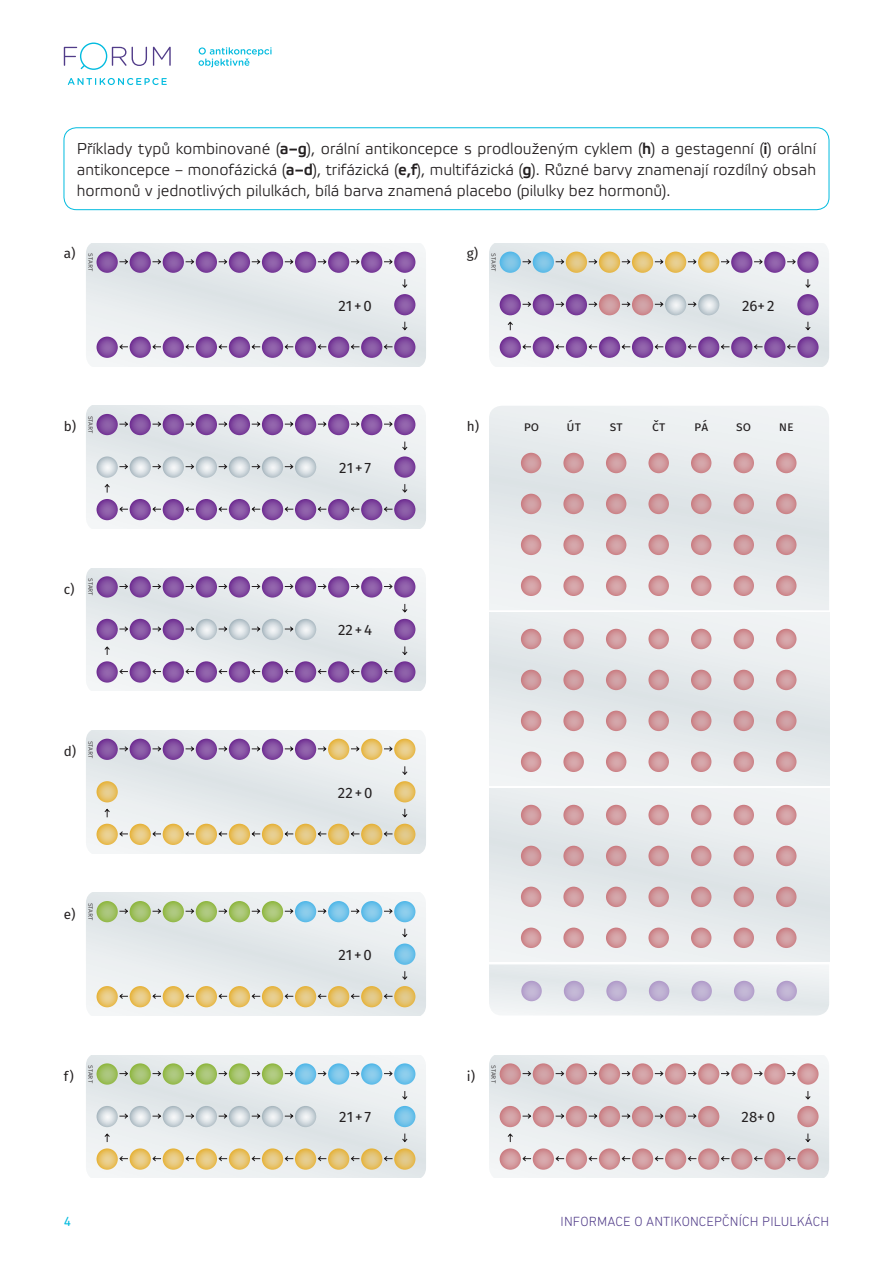
<style>
.page{position:relative;width:893px;height:1263px;background:#fff}
.page>*{position:absolute;margin:0;border:0;box-sizing:border-box;transform-origin:0 0}
.t1{font:15.75px/21px "Elektra Light Pro";color:#231f20;text-align:justify}
.t2{font:15px "Fira Sans";color:#231f20}
.t3{font:300 13.5px "DIN Next Rounded LT Pro";letter-spacing:.01em;color:#513c89}
.t4{font:13.5px "Fira Sans";color:#231f20}
.t5{font:13.5px "DIN Next Rounded LT Pro";color:#02bbdf}
.t6{font:300 7.5px "Fira Sans";letter-spacing:-.005em;color:#231f20}
.s1{font-weight:700}
</style>
<div class="page">
<svg style="left:86px;top:243px;width:340px;height:123px;background:#d3ccdd"></svg>
<svg style="left:489px;top:243px;width:340px;height:123px;background:#d3cdd8"></svg>
<svg style="left:86px;top:406px;width:340px;height:122px;background:#d0cadb"></svg>
<svg style="left:489px;top:1055px;width:340px;height:123px;background:#dfd4d6"></svg>
<svg style="left:86px;top:568px;width:340px;height:123px;background:#cfc7da"></svg>
<svg style="left:86px;top:730px;width:340px;height:123px;background:#dedad5"></svg>
<svg style="left:86px;top:893px;width:340px;height:122px;background:#dce2d8"></svg>
<svg style="left:86px;top:1055px;width:340px;height:123px;background:#dae0d7"></svg>
<svg style="left:489px;top:406px;width:340px;height:204px;background:#e6eaec"></svg>
<div style="left:489px;top:612px;width:340px;height:174px;background:#e7ebed"></div>
<div style="left:489px;top:788px;width:340px;height:174px;background:#e7ebed"></div>
<svg style="left:489px;top:964px;width:340px;height:51px"></svg>
<svg style="left:521px;top:453px;width:20px;height:20px"></svg>
<svg style="left:521px;top:629px;width:20px;height:20px"></svg>
<svg style="left:521px;top:805px;width:20px;height:20px"></svg>
<svg style="left:563px;top:453px;width:21px;height:20px"></svg>
<svg style="left:563px;top:629px;width:21px;height:20px"></svg>
<svg style="left:563px;top:805px;width:21px;height:20px"></svg>
<svg style="left:606px;top:453px;width:20px;height:20px"></svg>
<svg style="left:606px;top:629px;width:20px;height:20px"></svg>
<svg style="left:606px;top:805px;width:20px;height:20px"></svg>
<svg style="left:648px;top:453px;width:21px;height:20px"></svg>
<svg style="left:648px;top:629px;width:21px;height:20px"></svg>
<svg style="left:648px;top:805px;width:21px;height:20px"></svg>
<svg style="left:691px;top:453px;width:20px;height:20px"></svg>
<svg style="left:691px;top:629px;width:20px;height:20px"></svg>
<svg style="left:691px;top:805px;width:20px;height:20px"></svg>
<svg style="left:733px;top:453px;width:21px;height:20px"></svg>
<svg style="left:733px;top:629px;width:21px;height:20px"></svg>
<svg style="left:733px;top:805px;width:21px;height:20px"></svg>
<svg style="left:776px;top:453px;width:20px;height:20px"></svg>
<svg style="left:776px;top:629px;width:20px;height:20px"></svg>
<svg style="left:776px;top:805px;width:20px;height:20px"></svg>
<svg style="left:521px;top:494px;width:20px;height:20px"></svg>
<svg style="left:521px;top:670px;width:20px;height:20px"></svg>
<svg style="left:521px;top:846px;width:20px;height:20px"></svg>
<svg style="left:563px;top:494px;width:21px;height:20px"></svg>
<svg style="left:563px;top:670px;width:21px;height:20px"></svg>
<svg style="left:563px;top:846px;width:21px;height:20px"></svg>
<svg style="left:606px;top:494px;width:20px;height:20px"></svg>
<svg style="left:606px;top:670px;width:20px;height:20px"></svg>
<svg style="left:606px;top:846px;width:20px;height:20px"></svg>
<svg style="left:648px;top:494px;width:21px;height:20px"></svg>
<svg style="left:648px;top:670px;width:21px;height:20px"></svg>
<svg style="left:648px;top:846px;width:21px;height:20px"></svg>
<svg style="left:691px;top:494px;width:20px;height:20px"></svg>
<svg style="left:691px;top:670px;width:20px;height:20px"></svg>
<svg style="left:691px;top:846px;width:20px;height:20px"></svg>
<svg style="left:733px;top:494px;width:21px;height:20px"></svg>
<svg style="left:733px;top:670px;width:21px;height:20px"></svg>
<svg style="left:733px;top:846px;width:21px;height:20px"></svg>
<svg style="left:776px;top:494px;width:20px;height:20px"></svg>
<svg style="left:776px;top:670px;width:20px;height:20px"></svg>
<svg style="left:776px;top:846px;width:20px;height:20px"></svg>
<svg style="left:521px;top:535px;width:20px;height:20px"></svg>
<svg style="left:521px;top:711px;width:20px;height:20px"></svg>
<svg style="left:521px;top:887px;width:20px;height:20px"></svg>
<svg style="left:563px;top:535px;width:21px;height:20px"></svg>
<svg style="left:563px;top:711px;width:21px;height:20px"></svg>
<svg style="left:563px;top:887px;width:21px;height:20px"></svg>
<svg style="left:606px;top:535px;width:20px;height:20px"></svg>
<svg style="left:606px;top:711px;width:20px;height:20px"></svg>
<svg style="left:606px;top:887px;width:20px;height:20px"></svg>
<svg style="left:648px;top:535px;width:21px;height:20px"></svg>
<svg style="left:648px;top:711px;width:21px;height:20px"></svg>
<svg style="left:648px;top:887px;width:21px;height:20px"></svg>
<svg style="left:691px;top:535px;width:20px;height:20px"></svg>
<svg style="left:691px;top:711px;width:20px;height:20px"></svg>
<svg style="left:691px;top:887px;width:20px;height:20px"></svg>
<svg style="left:733px;top:535px;width:21px;height:20px"></svg>
<svg style="left:733px;top:711px;width:21px;height:20px"></svg>
<svg style="left:733px;top:887px;width:21px;height:20px"></svg>
<svg style="left:776px;top:535px;width:20px;height:20px"></svg>
<svg style="left:776px;top:711px;width:20px;height:20px"></svg>
<svg style="left:776px;top:887px;width:20px;height:20px"></svg>
<svg style="left:521px;top:575px;width:20px;height:21px"></svg>
<svg style="left:521px;top:751px;width:20px;height:21px"></svg>
<svg style="left:521px;top:927px;width:20px;height:21px"></svg>
<svg style="left:563px;top:575px;width:21px;height:21px"></svg>
<svg style="left:563px;top:751px;width:21px;height:21px"></svg>
<svg style="left:563px;top:927px;width:21px;height:21px"></svg>
<svg style="left:606px;top:575px;width:20px;height:21px"></svg>
<svg style="left:606px;top:751px;width:20px;height:21px"></svg>
<svg style="left:606px;top:927px;width:20px;height:21px"></svg>
<svg style="left:648px;top:575px;width:21px;height:21px"></svg>
<svg style="left:648px;top:751px;width:21px;height:21px"></svg>
<svg style="left:648px;top:927px;width:21px;height:21px"></svg>
<svg style="left:691px;top:575px;width:20px;height:21px"></svg>
<svg style="left:691px;top:751px;width:20px;height:21px"></svg>
<svg style="left:691px;top:927px;width:20px;height:21px"></svg>
<svg style="left:733px;top:575px;width:21px;height:21px"></svg>
<svg style="left:733px;top:751px;width:21px;height:21px"></svg>
<svg style="left:733px;top:927px;width:21px;height:21px"></svg>
<svg style="left:776px;top:575px;width:20px;height:21px"></svg>
<svg style="left:776px;top:751px;width:20px;height:21px"></svg>
<svg style="left:776px;top:927px;width:20px;height:21px"></svg>
<svg style="left:521px;top:981px;width:21px;height:20px"></svg>
<svg style="left:564px;top:981px;width:20px;height:20px"></svg>
<div style="left:606px;top:981px;width:21px;height:20px;background:linear-gradient(to bottom,#b9a8cf,#bcacd1);border-radius:50%"></div>
<div style="left:649px;top:981px;width:20px;height:20px;background:linear-gradient(to right,#baaacf,#bbabd0);border-radius:50%"></div>
<div style="left:691px;top:981px;width:21px;height:20px;background:linear-gradient(to bottom,#baa9cf,#bbabd0);border-radius:50%"></div>
<svg style="left:734px;top:981px;width:20px;height:20px"></svg>
<div style="left:776px;top:981px;width:21px;height:20px;background:linear-gradient(to bottom,#bbaad0,#bbabd0);border-radius:50%"></div>
<svg style="left:153px;top:47px;width:18px;height:19px"></svg>
<svg style="left:68px;top:78px;width:99px;height:7px"></svg>
<svg style="left:64px;top:43px;width:83px;height:27px"></svg>
<svg style="left:199px;top:47px;width:73px;height:20px"></svg>
<div style="left:64px;top:128px;width:765px;height:82px;border:1px solid #02bbdf;border-radius:13px"></div>
<p class="t1" style="left:77px;top:138px;width:741px">Příklady typů kombinované (<span class="s1">a–g</span>), orální antikoncepce s prodlouženým cyklem (<span class="s1">h</span>) a gestagenní (<span class="s1">i</span>) orální antikoncepce – monofázická (<span class="s1">a–d</span>), trifázická (<span class="s1">e,f</span>), multifázická (<span class="s1">g</span>). Různé barvy znamenají rozdílný obsah hormonů v jednotlivých pilulkách, bílá barva znamená placebo (pilulky bez hormonů).</p>
<p class="t4" style="left:64px;top:244px;width:13px">a)</p>
<p class="t6" style="left:96px;top:253px;width:19px;rotate:90deg">START</p>
<p class="t4" style="left:467px;top:244px;width:13px">g)</p>
<p class="t6" style="left:499px;top:253px;width:19px;rotate:90deg">START</p>
<p class="t2" style="left:338px;top:295px;width:35px">21 + 0</p>
<p class="t2" style="left:742px;top:295px;width:34px">26+ 2</p>
<p class="t4" style="left:64px;top:417px;width:14px">b)</p>
<p class="t6" style="left:96px;top:416px;width:19px;rotate:90deg">START</p>
<p class="t4" style="left:467px;top:417px;width:14px">h)</p>
<p class="t4" style="left:524px;top:417px;width:17px">po</p>
<p class="t4" style="left:566px;top:417px;width:16px">út</p>
<p class="t4" style="left:610px;top:417px;width:14px">st</p>
<p class="t4" style="left:652px;top:417px;width:14px">čt</p>
<p class="t4" style="left:694px;top:417px;width:15px">pá</p>
<p class="t4" style="left:736px;top:417px;width:16px">so</p>
<p class="t4" style="left:779px;top:417px;width:17px">ne</p>
<p class="t2" style="left:339px;top:457px;width:33px">21 + 7</p>
<p class="t4" style="left:64px;top:580px;width:12px">c)</p>
<p class="t6" style="left:96px;top:578px;width:19px;rotate:90deg">START</p>
<p class="t2" style="left:338px;top:620px;width:36px">22 + 4</p>
<p class="t4" style="left:64px;top:742px;width:14px">d)</p>
<p class="t6" style="left:96px;top:740px;width:19px;rotate:90deg">START</p>
<p class="t2" style="left:338px;top:782px;width:36px">22 + 0</p>
<p class="t4" style="left:64px;top:904px;width:13px">e)</p>
<p class="t6" style="left:96px;top:903px;width:19px;rotate:90deg">START</p>
<p class="t2" style="left:338px;top:944px;width:35px">21 + 0</p>
<p class="t4" style="left:64px;top:1067px;width:12px">f)</p>
<p class="t6" style="left:96px;top:1065px;width:19px;rotate:90deg">START</p>
<p class="t4" style="left:467px;top:1067px;width:10px">i)</p>
<p class="t6" style="left:499px;top:1065px;width:19px;rotate:90deg">START</p>
<p class="t2" style="left:339px;top:1107px;width:33px">21 + 7</p>
<p class="t2" style="left:742px;top:1107px;width:35px">28+ 0</p>
<p class="t5" style="left:64px;top:1213px;width:9px">4</p>
<p class="t3" style="left:561px;top:1213px;width:270px">INFORMACE O ANTIKONCEPČNÍCH PILULKÁCH</p>
</div>
